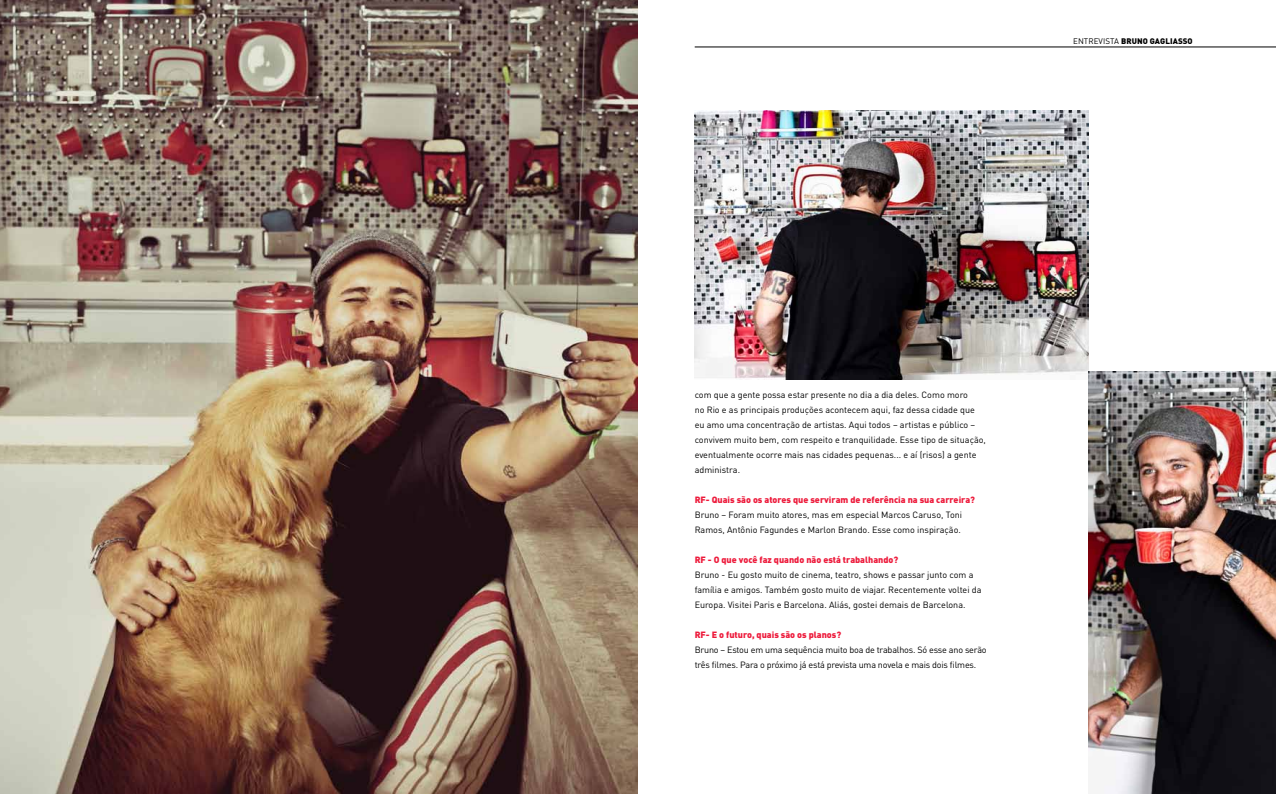
<style>
.page{position:relative;width:1276px;height:794px;background:#fff}
.page>*{position:absolute;margin:0;border:0;box-sizing:border-box;transform-origin:0 0}
.t1{font:9px/15px "DIN Pro";color:#000}
.t2{font:900 9px "DIN Pro";color:#ed1a3b}
.t3{font:9px/15px "DIN Pro";letter-spacing:-.02em;color:#000}
.t4{font:900 8px "DIN Pro";letter-spacing:.01em;color:#000}
.s1{font-weight:400}
</style>
<div class="page">
<hr style="left:694px;top:47px;width:582px;height:1px;background:#000">
<img style="left:694px;top:110px;width:394px;height:270px">
<img style="left:0;top:0;width:638px;height:794px">
<img style="left:1088px;top:372px;width:188px;height:422px">
<p class="t4" style="left:1073px;top:35px;width:106px"><span class="s1">ENTREVISTA</span> Bruno Gagliass</p>
<p class="t4" style="left:1187px;top:35px;width:7px">o</p>
<p class="t1" style="left:694px;top:387px;width:293px">com que a gente possa estar presente no dia a dia deles. Como moro<br>no Rio e as principais produções acontecem aqui, faz dessa cidade que eu amo uma concentração de artistas. Aqui todos – artistas e público – convivem muito bem, com respeito e tranquilidade. Esse tipo de situação, eventualmente ocorre mais nas cidades pequenas... e aí (risos) a gente administra.</p>
<p class="t2" style="left:694px;top:494px;width:282px">RF- Quais são os atores que serviram de referência na sua carreira?</p>
<p class="t1" style="left:694px;top:507px;width:269px">B runo – Foram muito atores, mas em especial Marcos Caruso, Toni<br>Ramos, Antônio Fagundes e Marlon Brando. Esse como inspiração.</p>
<p class="t2" style="left:694px;top:554px;width:205px">RF - O que você faz quando não está trabalhando?</p>
<p class="t1" style="left:694px;top:567px;width:288px">B runo - Eu gosto muito de cinema, teatro, shows e passar junto com a família e amigos. Também gosto muito de viajar. Recentemente voltei da<br>Europa. Visitei Paris e Barcelona. Aliás, gostei demais de Barcelona.</p>
<p class="t2" style="left:694px;top:629px;width:148px">RF- E o futuro, quais são os planos?</p>
<p class="t3" style="left:694px;top:642px;width:293px">Bruno – Estou em uma sequência muito boa de trabalhos. Só esse ano serão três filmes. Para o próximo já está prevista uma novela e mais dois filmes.</p>
</div>
